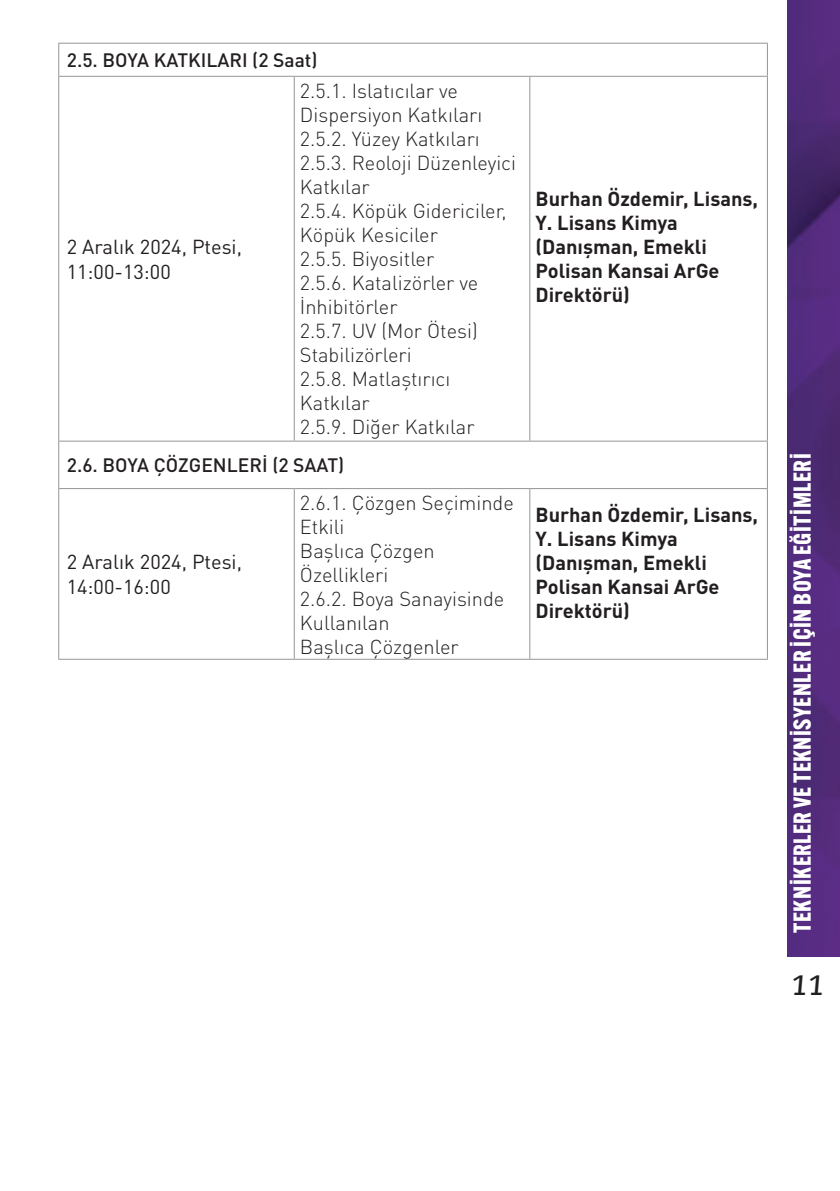
<style>
.page{position:relative;width:840px;height:1191px;background:#fff}
.page>*{position:absolute;margin:0;border:0;box-sizing:border-box;transform-origin:0 0}
.t1{font:italic 28px "Caecilia T Bold";color:#231f20}
.t2{font:700 24px "Alternate Gothic ATF";letter-spacing:.02em;color:#fff}
.t3{font:300 20px/24px "DIN Pro";color:#231f20}
.t4{font:700 20px/24px "DIN Pro";color:#231f20}
.t5{font:20px/25px "DIN Pro";color:#231f20}
.t6{font:500 19.2px "DIN Pro";color:#231f20}
</style>
<div class="page">
<img style="left:787px;top:0;width:52px;height:956px">
<hr style="left:58px;top:43px;width:236px;height:1px;background:#939598">
<hr style="left:58px;top:44px;width:1px;height:32px;background:#939598">
<hr style="left:294px;top:43px;width:235px;height:1px;background:#939598">
<hr style="left:529px;top:43px;width:238px;height:1px;background:#939598">
<hr style="left:766px;top:44px;width:1px;height:32px;background:#939598">
<hr style="left:58px;top:76px;width:236px;height:1px;background:#939598">
<hr style="left:58px;top:77px;width:1px;height:363px;background:#939598">
<hr style="left:294px;top:76px;width:235px;height:1px;background:#939598">
<hr style="left:293px;top:77px;width:1px;height:363px;background:#939598">
<hr style="left:529px;top:76px;width:238px;height:1px;background:#939598">
<hr style="left:766px;top:77px;width:1px;height:363px;background:#939598">
<hr style="left:58px;top:440px;width:236px;height:1px;background:#939598">
<hr style="left:58px;top:441px;width:1px;height:47px;background:#939598">
<hr style="left:294px;top:440px;width:235px;height:1px;background:#939598">
<hr style="left:529px;top:440px;width:238px;height:1px;background:#939598">
<hr style="left:766px;top:441px;width:1px;height:47px;background:#939598">
<hr style="left:58px;top:488px;width:236px;height:1px;background:#939598">
<hr style="left:58px;top:489px;width:1px;height:170px;background:#939598">
<hr style="left:294px;top:488px;width:235px;height:1px;background:#939598">
<hr style="left:293px;top:489px;width:1px;height:170px;background:#939598">
<hr style="left:529px;top:488px;width:238px;height:1px;background:#939598">
<hr style="left:766px;top:489px;width:1px;height:170px;background:#939598">
<hr style="left:58px;top:659px;width:236px;height:1px;background:#939598">
<hr style="left:294px;top:659px;width:235px;height:1px;background:#939598">
<hr style="left:529px;top:659px;width:238px;height:1px;background:#939598">
<hr style="left:529px;top:77px;width:1px;height:363px;background:#939598">
<hr style="left:529px;top:489px;width:1px;height:170px;background:#939598">
<p class="t6" style="left:67px;top:47px;width:252px">2.5. BOYA KATKILARI (2 Saat)</p>
<p class="t5" style="left:67px;top:233px;width:177px">2 Aralık 2024, Ptesi,<br>11:00-13:00</p>
<p class="t3" style="left:300px;top:78px;width:217px">2.5.1. Islatıcılar ve<br>Dispersiyon Katkıları<br>2.5.2. Yüzey Katkıları<br>2.5.3. Reoloji Düzenleyici<br>Katkılar<br>2.5.4. Köpük Gidericiler,<br>Köpük Kesiciler<br>2.5.5. Biyositler<br>2.5.6. Katalizörler ve<br>İnhibitörler<br>2.5.7. UV (Mor Ötesi)<br>Stabilizörleri<br>2.5.8. Matlaştırıcı<br>Katkılar<br>2.5.9. Diğer Katkılar</p>
<p class="t6" style="left:67px;top:452px;width:279px">2.6. BOYA ÇÖZGENLERİ (2 SAAT)</p>
<p class="t4" style="left:535px;top:186px;width:224px">Burhan Özdemir, Lisans,<br>Y. Lisans Kimya (Danışman, Emekli<br>Polisan Kansai ArGe<br>Direktörü)</p>
<p class="t5" style="left:67px;top:548px;width:177px">2 Aralık 2024, Ptesi,<br>14:00-16:00</p>
<p class="t3" style="left:300px;top:489px;width:215px">2.6.1. Çözgen Seçiminde<br>Etkili<br>Başlıca Çözgen<br>Özellikleri<br>2.6.2. Boya Sanayisinde<br>Kullanılan<br>Başlıca Çözgenler</p>
<p class="t4" style="left:535px;top:501px;width:224px">Burhan Özdemir, Lisans,<br>Y. Lisans Kimya (Danışman, Emekli<br>Polisan Kansai ArGe<br>Direktörü)</p>
<p class="t2" style="left:786px;top:932px;width:481px;rotate:-90deg">TEKNİKERLER VE TEKNİSYENLER İÇİN BOYA EĞİTİMLERİ</p>
<h1 class="t1" style="left:790px;top:968px;width:35px">11</h1>
</div>
